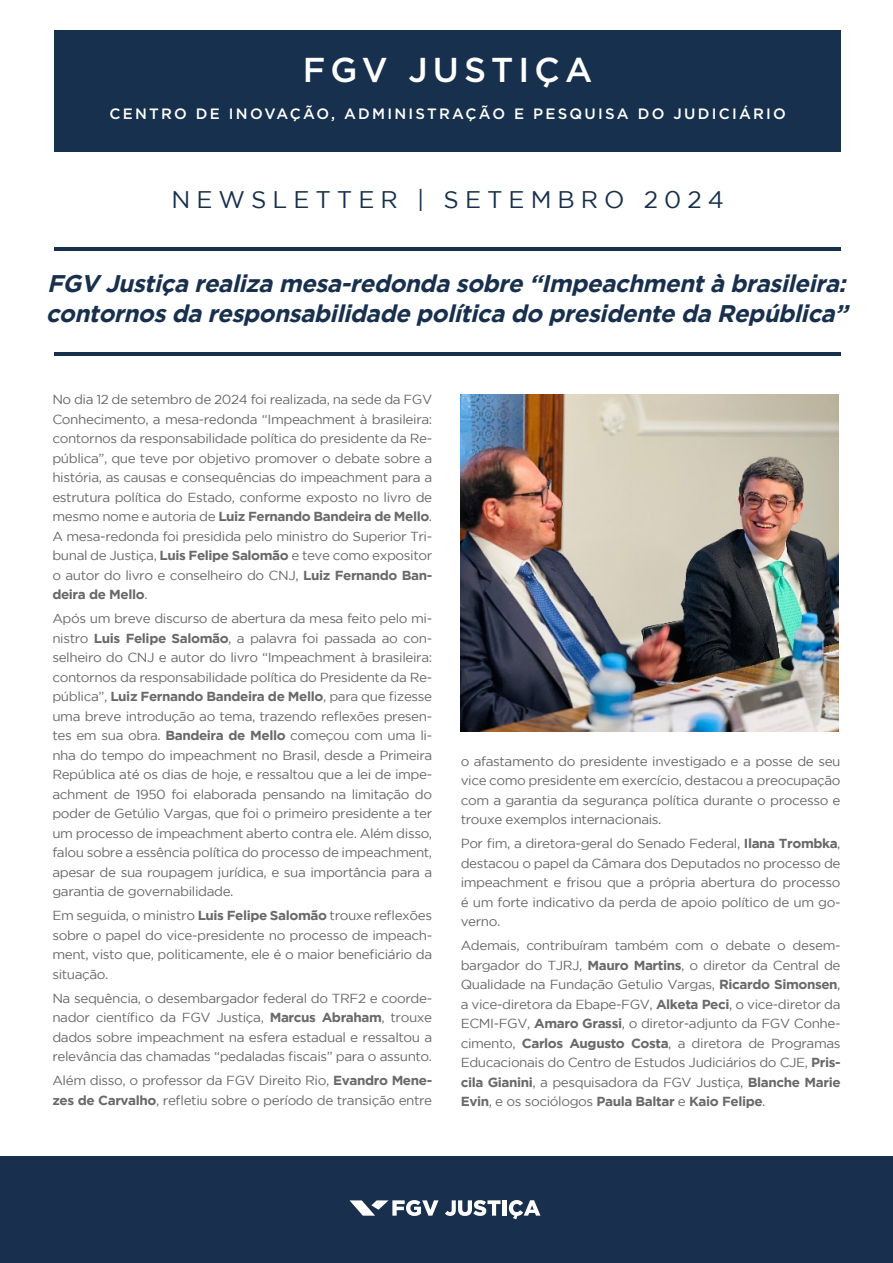
<style>
.page{position:relative;width:893px;height:1263px;background:#fff}
.page>*{position:absolute;margin:0;border:0;box-sizing:border-box;transform-origin:0 0}
.t1{font:500 34.5px "Gotham";letter-spacing:.15em;color:#fff}
.t2{font:italic 700 24px/30px "Gotham";color:#18304d}
.t3{font:24px "Gotham";letter-spacing:.25em;color:#18304d}
.t4{font:500 15px "Gotham";letter-spacing:.15em;color:#fff}
.t5{font:13.05px/19.5px "Gotham";letter-spacing:-.03em;color:#696969;text-align:justify}
.s1{font-weight:700}
</style>
<div class="page">
<hr style="left:54px;top:247px;width:787px;height:3px;background:#17304d">
<hr style="left:54px;top:353px;width:787px;height:3px;background:#17304d">
<div style="left:54px;top:30px;width:787px;height:122px;background:#17304d"></div>
<div style="left:0;top:1156px;width:893px;height:107px;background:#18304d"></div>
<svg style="left:350px;top:1200px;width:89px;height:16px"></svg>
<svg style="left:445px;top:1200px;width:56px;height:16px"></svg>
<div style="left:502px;top:1200px;width:5px;height:15px;background:#fff"></div>
<svg style="left:509px;top:1200px;width:31px;height:19px"></svg>
<img style="left:461px;top:394px;width:377px;height:337px">
<h1 class="t1" style="left:303px;top:47px;width:291px">FGV JUSTIÇA</h1>
<p class="t4" style="left:109px;top:104px;width:678px">CENTRO DE INOVAÇÃO, ADMINISTRAÇÃO E PESQUISA DO JUDICIÁRIO</p>
<h2 class="t3" style="left:172px;top:186px;width:554px">NEWSLETTER | SETEMBRO 2024</h2>
<h2 class="t2" style="left:46px;top:268px;width:809px">FGV Justiça realiza mesa-redonda sobre “Impeachmentà brasileira: contornosda responsabilidade política do presidente da República”</h2>
<p class="t5" style="left:52px;top:390px;width:381px">No dia 12 de setembro de 2024 foi realizada, na sede da FGV Conhecimento, a mesa-redonda “Impeachment à brasileira: contornos da responsabilidade política do presidente da Re&shy;pública”, que teve por objetivo promover o debate sobre a história, as causas e consequências do impeachment para a estrutura política do Estado, conforme exposto no livro de mesmo nome e autoria de <span class="s1">Luiz Fernando Bandeira de Mello</span>.<br>A mesa-redonda foi presidida pelo ministro do Superior Tri&shy;bunal de Justiça, <span class="s1">Luis Felipe Salomão</span> e teve como expositor o autor do livro e conselheiro do CNJ, <span class="s1">Luiz Fernando Ban&shy;deira de Mello</span>.</p>
<p class="t5" style="left:52px;top:609px;width:381px">Após um breve discurso de abertura da mesa feito pelo mi&shy;nistro <span class="s1">Luis Felipe Salomão</span>, a palavra foi passada ao con&shy;selheiro do CNJ e autor do livro “Impeachment à brasileira: contornos da responsabilidade política do Presidente da Re&shy;pública”, <span class="s1">Luiz Fernando Bandeira de Mello</span>, para que fizesse uma breve introdução ao tema, trazendo reflexões presen&shy;tes em sua obra. <span class="s1">Bandeira de Mello</span> começou com uma li&shy;nha do tempo do impeachment no Brasil, desde a Primeira República até os dias de hoje, e ressaltou que a lei de impe&shy;achment de 1950 foi elaborada pensando na limitação do poder de Getúlio Vargas, que foi o primeiro presidente a ter um processo de impeachment aberto contra ele. Além disso, falou sobre a essência política do processo de impeachment, apesar de sua roupagem jurídica, e sua importância para a garantia de governabilidade.</p>
<p class="t5" style="left:52px;top:906px;width:381px">Em seguida, o ministro <span class="s1">Luis Felipe Salomão</span> trouxe reflexões sobre o papel do vice-presidente no processo de impeach&shy;ment, visto que, politicamente, ele é o maior beneficiário da situação.</p>
<p class="t5" style="left:52px;top:988px;width:381px">Na sequência, o desembargador federal do TRF2 e coorde&shy;nador científico da FGV Justiça, <span class="s1">Marcus Abraham</span>, trouxe dados sobre impeachment na esfera estadual e ressaltou a relevância das chamadas “pedaladas fiscais” para o assunto.</p>
<p class="t5" style="left:52px;top:1071px;width:381px">Além disso, o professor da FGV Direito Rio, <span class="s1">Evandro Mene&shy;zes de Carvalho</span>, refletiu sobre o período de transição entre</p>
<p class="t5" style="left:461px;top:751px;width:381px">o afastamento do presidente investigado e a posse de seu vice como presidente em exercício, destacou a preocupação com a garantia da segurança política durante o processo e trouxe exemplos internacionais.</p>
<p class="t5" style="left:461px;top:834px;width:381px">Por fim, a diretora-geral do Senado Federal, <span class="s1">Ilana Trombka</span>, destacou o papel da Câmara dos Deputados no processo de impeachment e frisou que a própria abertura do processo é um forte indicativo da perda de apoio político de um go&shy;verno.</p>
<p class="t5" style="left:461px;top:936px;width:381px">Ademais, contribuíram também com o debate o desem&shy;bargador do TJRJ, <span class="s1">Mauro Martins</span>, o diretor da Central de Qualidade na Fundação Getulio Vargas, <span class="s1">Ricardo Simonsen</span>, a vice-diretora da Ebape-FGV, <span class="s1">Alketa Peci</span>, o vice-diretor da ECMI-FGV, <span class="s1">Amaro Grassi</span>, o diretor-adjunto da FGV Conhe&shy;cimento, <span class="s1">Carlos Augusto Costa</span>, a diretora de Programas Educacionais do Centro de Estudos Judiciários do CJE, <span class="s1">Pris&shy;cila Gianini</span>, a pesquisadora da FGV Justiça, <span class="s1">Blanche Marie Evin</span>, e os sociólogos <span class="s1">Paula Baltar</span> e <span class="s1">Kaio Felipe</span>.</p>
</div>
